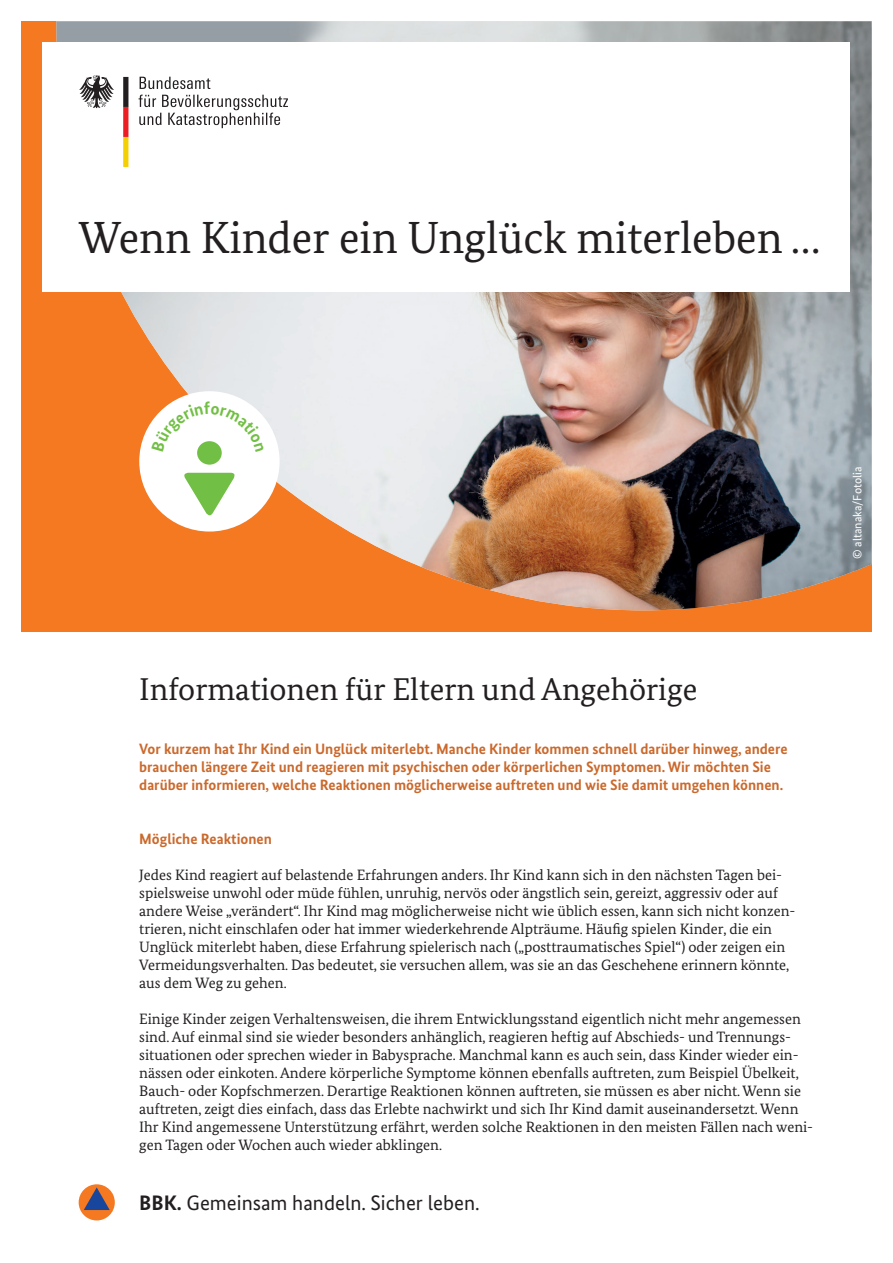
<style>
.page{position:relative;width:893px;height:1263px;background:#fff}
.page>*{position:absolute;margin:0;border:0;box-sizing:border-box;transform-origin:0 0}
.t1{font:45px "Bundes Serif";color:#231f20}
.t2{font:31.5px "Bundes Serif";color:#231f20}
.t3{font:21px "Bundes Sans";color:#231f20}
.t4{font:15px/18px "Bundes Serif";color:#231f20}
.t5{font:700 15px/18px "Bundes Sans";color:#cb692c}
.t6{font:12px "Bundes Sans";color:#fff}
.s1{font-weight:700}
</style>
<div class="page">
<div style="left:21px;top:21px;width:851px;height:610px;background:#f47921"></div>
<img style="left:56px;top:21px;width:816px;height:589px">
<div style="left:43px;top:43px;width:807px;height:249px;background:#fff"></div>
<svg style="left:79px;top:75px;width:35px;height:33px"></svg>
<svg style="left:123px;top:77px;width:5px;height:90px"></svg>
<svg style="left:140px;top:77px;width:70px;height:12px"></svg>
<svg style="left:139px;top:95px;width:149px;height:33px"></svg>
<div style="left:79px;top:1184px;width:36px;height:36px;background:#f47921;border-radius:50%"></div>
<svg style="left:84px;top:1187px;width:26px;height:23px"></svg>
<div style="left:139px;top:391px;width:141px;height:140px;background:#fff;border-radius:50%"></div>
<div style="left:197px;top:441px;width:25px;height:24px;background:#71bf44;border-radius:50%"></div>
<svg style="left:184px;top:473px;width:51px;height:43px"></svg>
<svg style="left:152px;top:402px;width:112px;height:49px"></svg>
<h1 class="t1" style="left:79px;top:210px;width:743px">Wenn Kinder ein Unglück miterleben …</h1>
<p class="t6" style="left:850px;top:559px;width:94px;rotate:-90deg">© altanaka/Fotolia</p>
<h2 class="t2" style="left:139px;top:670px;width:560px">Informationen für Eltern und Angehörige</h2>
<p class="t5" style="left:139px;top:740px;width:650px">Vor kurzem hat Ihr Kind ein Unglück miterlebt. Manche Kinder kommen schnell darüber hinweg, andere brauchen längere Zeit und reagieren mit psychischen oder körperlichen Symptomen. Wir möchten Sie darüber informieren, welche Reaktionen möglicherweise auftreten und wie Sie damit umgehen können.</p>
<h3 class="t5" style="left:139px;top:830px;width:134px">Mögliche Reaktionen</h3>
<p class="t4" style="left:139px;top:866px;width:658px">Jedes Kind reagiert auf belastende Erfahrungen anders. Ihr Kind kann sich in den nächsten Tagen bei&shy;spielsweise unwohl oder müde fühlen, unruhig, nervös oder ängstlich sein, gereizt, aggressiv oder auf andere Weise „verändert“. Ihr Kind mag möglicherweise nicht wie üblich essen, kann sich nicht konzen&shy;trieren, nicht einschlafen oder hat immer wiederkehrende Alpträume. Häufig spielen Kinder, die ein Unglück miterlebt haben, diese Erfahrung spielerisch nach („posttraumatisches Spiel“) oder zeigen ein Vermeidungsverhalten. Das bedeutet, sie versuchen allem, was sie an das Geschehene erinnern könnte, aus dem Weg zu gehen.</p>
<p class="t4" style="left:139px;top:1010px;width:674px">Einige Kinder zeigen Verhaltensweisen, die ihrem Entwicklungsstand eigentlich nicht mehr angemessen sind. Auf einmal sind sie wieder besonders anhänglich, reagieren heftig auf Abschieds- und Trennungs&shy;situationen oder sprechen wieder in Babysprache. Manchmal kann es auch sein, dass Kinder wieder ein&shy;nässen oder einkoten. Andere körperliche Symptome können ebenfalls auftreten, zum Beispiel Übelkeit, Bauch- oder Kopfschmerzen. Derartige Reaktionen können auftreten, sie müssen es aber nicht. Wenn sie auftreten, zeigt dies einfach, dass das Erlebte nachwirkt und sich Ihr Kind damit auseinandersetzt. Wenn Ihr Kind angemessene Unterstützung erfährt, werden solche Reaktionen in den meisten Fällen nach weni&shy;gen Tagen oder Wochen auch wieder abklingen.</p>
<p class="t3" style="left:139px;top:1190px;width:342px"><span class="s1">BBK.</span> Gemeinsam handeln. Sicher leben.</p>
</div>
